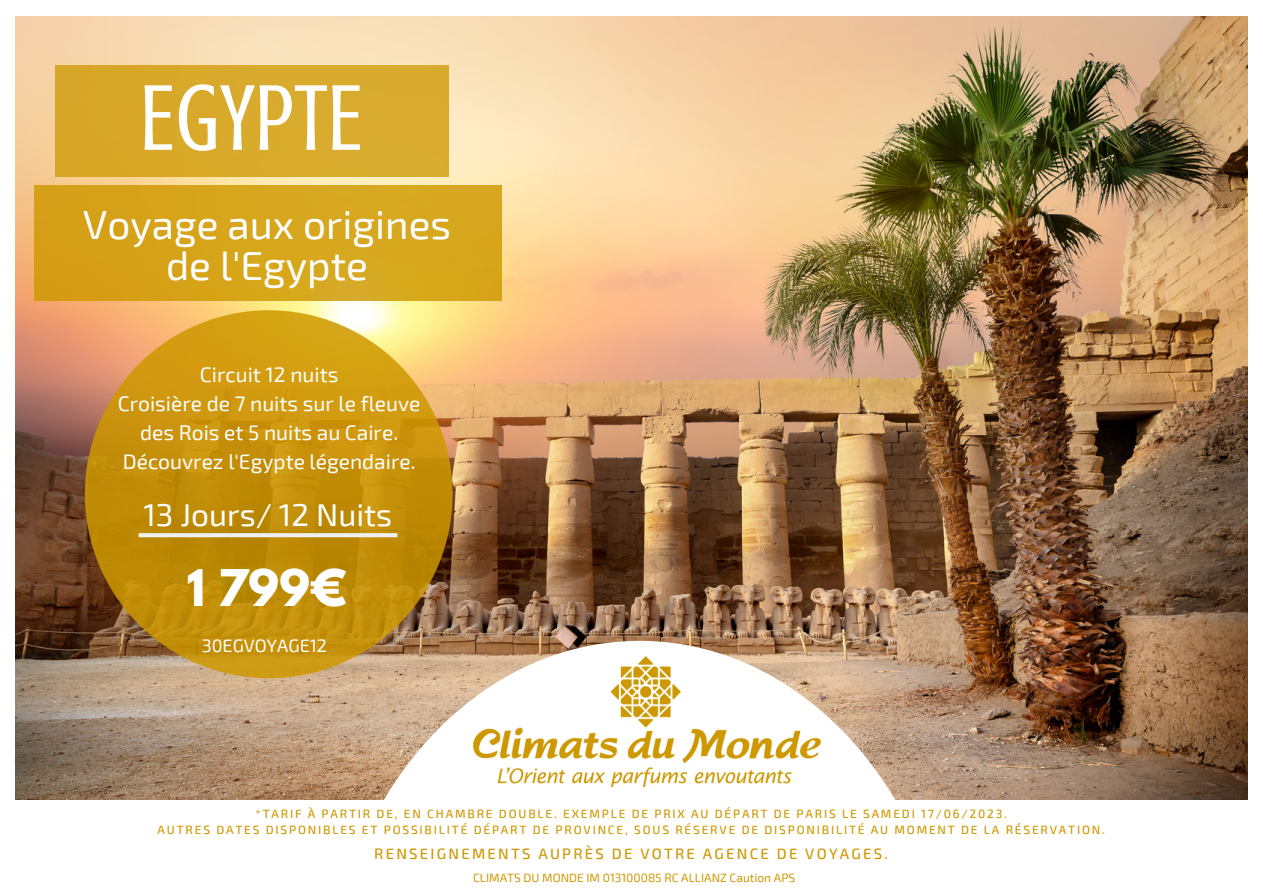
<style>
.page{position:relative;width:1263px;height:894px;background:#fff}
.page>*{position:absolute;margin:0;border:0;box-sizing:border-box;transform-origin:0 0}
.t1{font:96px "Crushed";color:#fff}
.t2{font:700 44.85px "League Spartan";color:#fff}
.t3{font:40.5px/41.5px "Exo 2";color:#fff;text-align:center}
.t4{font:31.5px "Exo 2";color:#fff}
.t5{font:21px/29.2px "Exo 2";color:#fff;text-align:center}
.t6{font:18px "Exo 2";color:#fff}
.t7{font:500 15px "Exo 2";letter-spacing:.15em;color:#ce9800}
.t8{font:500 12px/16px "Exo 2";letter-spacing:.15em;color:#ce9800;text-align:center}
.t9{font:12px "Exo 2";color:#ce9800}
</style>
<div class="page">
<img style="left:15px;top:16px;width:1232px;height:783px">
<svg style="left:323px;top:640px;width:633px;height:160px"></svg>
<div style="left:55px;top:66px;width:393px;height:111px;background:#d8aa2c"></div>
<div style="left:35px;top:185px;width:467px;height:116px;background:#d6a61b"></div>
<svg style="left:85px;top:310px;width:368px;height:368px;background:#c69320"></svg>
<svg style="left:139px;top:533px;width:258px;height:4px"></svg>
<img style="left:473px;top:656px;width:348px;height:129px">
<h1 class="t1" style="left:140px;top:64px;width:225px">EGYPTE</h1>
<h3 class="t3" style="left:83px;top:202px;width:370px">Voyage aux origines de l'Egypte</h3>
<h3 class="t5" style="left:118px;top:358px;width:304px">Circuit 12 nuits<br>Croisière de 7 nuits sur le fleuve des Rois et 5 nuits au Caire.<br>Découvrez l'Egypte légendaire.</h3>
<h3 class="t4" style="left:143px;top:494px;width:250px">13 Jours/ 12 Nuits</h3>
<h2 class="t2" style="left:187px;top:565px;width:162px">1 799€</h2>
<h3 class="t6" style="left:202px;top:633px;width:127px">30EGVOYAGE12</h3>
<p class="t8" style="left:158px;top:805px;width:949px">*TARIF À PARTIR DE, EN CHAMBRE DOUBLE. EXEMPLE DE PRIX AU DÉPART DE PARIS LE SAMEDI 17/06/2023.<br>AUTRES DATES DISPONIBLES ET POSSIBILITÉ DÉPART DE PROVINCE, SOUS RÉSERVE DE DISPONIBILITÉ AU MOMENT DE LA RÉSERVATION.</p>
<p class="t7" style="left:374px;top:843px;width:515px">RENSEIGNEMENTS AUPRÈS DE VOTRE AGENCE DE VOYAGES.</p>
<p class="t9" style="left:473px;top:869px;width:324px">CLIMATS DU MONDE IM 013100085 RC ALLIANZ Caution APS</p>
</div>
